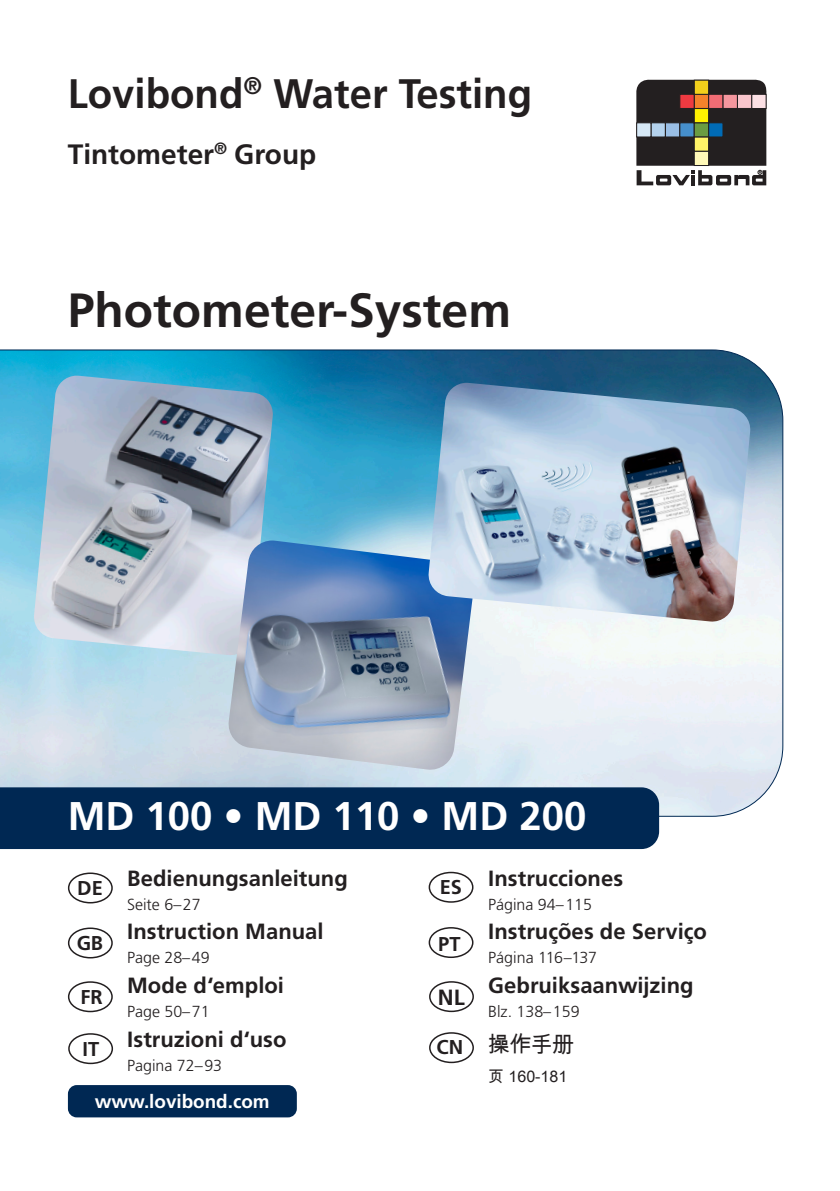
<style>
.page{position:relative;width:840px;height:1191px;background:#fff}
.page>*{position:absolute;margin:0;border:0;box-sizing:border-box;transform-origin:0 0}
.t1{font:700 48px "Frutiger LT";color:#231f20}
.t2{font:700 41.2px "Frutiger LT";color:#231f20}
.t3{font:700 40px "Frutiger LT";color:#fff}
.t4{font:700 28px "Frutiger LT";color:#231f20}
.t5{font:700 22px "Frutiger LT";color:#231f20}
.t6{font:22px "Arial Unicode MS";color:#231f20}
.t7{font:700 20px "Frutiger LT";color:#231f20}
.t8{font:700 18.8px "Frutiger LT";color:#fff}
.t9{font:300 16px "Frutiger LT";color:#231f20}
.t10{font:16px "Arial Unicode MS";color:#231f20}
</style>
<div class="page">
<svg style="left:0;top:349px;width:782px;height:467px"></svg>
<div style="left:68px;top:1085px;width:229px;height:32px;background:#002853;border-radius:9px"></div>
<div style="left:0;top:787px;width:658px;height:62px;background:#002853"></div>
<div style="left:68px;top:872px;width:45px;height:31px;border:2px solid #231f20;border-radius:50%"></div>
<div style="left:68px;top:927px;width:45px;height:31px;border:2px solid #231f20;border-radius:50%"></div>
<div style="left:68px;top:981px;width:45px;height:31px;border:2px solid #231f20;border-radius:50%"></div>
<div style="left:68px;top:1033px;width:45px;height:31px;border:2px solid #231f20;border-radius:50%"></div>
<div style="left:428px;top:871px;width:45px;height:31px;border:2px solid #231f20;border-radius:50%"></div>
<svg style="left:636px;top:79px;width:130px;height:106px;background:#484546"></svg>
<div style="left:650px;top:123px;width:15px;height:14px;background:#b4d2ed;border:1px solid #231f20"></div>
<div style="left:664px;top:123px;width:15px;height:14px;background:#99bee5"></div>
<div style="left:679px;top:123px;width:15px;height:14px;background:#468fcc;border:1px solid #231f20"></div>
<div style="left:693px;top:123px;width:15px;height:14px;background:#6a9c42;border:1px solid #231f20"></div>
<div style="left:708px;top:123px;width:14px;height:14px;background:#006bb6;border:1px solid #231f20"></div>
<div style="left:693px;top:108px;width:15px;height:15px;background:#fff101;border:1px solid #231f20"></div>
<div style="left:693px;top:94px;width:15px;height:15px;background:#f4822b;border:1px solid #231f20"></div>
<div style="left:693px;top:80px;width:15px;height:14px;background:#f2d01b;border:1px solid #231f20"></div>
<div style="left:679px;top:94px;width:15px;height:15px;background:#ee3a41;border:1px solid #231f20"></div>
<div style="left:708px;top:94px;width:14px;height:15px;background:#f16c74;border:1px solid #231f20"></div>
<div style="left:722px;top:94px;width:15px;height:15px;background:#f5969e;border:1px solid #231f20"></div>
<div style="left:736px;top:94px;width:15px;height:15px;background:#f9c5cc;border:1px solid #231f20"></div>
<div style="left:751px;top:94px;width:14px;height:15px;background:#fce0e4;border:1px solid #231f20"></div>
<div style="left:693px;top:137px;width:15px;height:14px;background:#fff468;border:1px solid #231f20"></div>
<div style="left:693px;top:151px;width:15px;height:15px;background:#fff9b8;border:1px solid #231f20"></div>
<div style="left:636px;top:123px;width:14px;height:14px;background:#d6e8f6"></div>
<div style="left:428px;top:927px;width:45px;height:31px;border:2px solid #231f20;border-radius:50%"></div>
<img style="left:33px;top:376px;width:241px;height:280px">
<img style="left:227px;top:540px;width:248px;height:231px">
<img style="left:427px;top:383px;width:323px;height:239px">
<div style="left:429px;top:981px;width:44px;height:31px;border:2px solid #231f20;border-radius:50%"></div>
<div style="left:429px;top:1032px;width:44px;height:31px;border:2px solid #231f20;border-radius:50%"></div>
<h2 class="t2" style="left:68px;top:69px;width:465px">Lovibond<sup>®</sup> Water Testing</h2>
<p class="t4" style="left:68px;top:137px;width:250px">Tintometer<sup>®</sup> Group</p>
<h1 class="t1" style="left:68px;top:282px;width:444px">Photometer-System</h1>
<h3 class="t3" style="left:68px;top:793px;width:519px">MD 100 • MD 110 • MD 200</h3>
<p class="t7" style="left:77px;top:876px;width:27px">DE</p>
<p class="t7" style="left:77px;top:931px;width:28px">GB</p>
<p class="t7" style="left:80px;top:985px;width:24px">FR</p>
<p class="t7" style="left:82px;top:1036px;width:18px">IT</p>
<p class="t5" style="left:127px;top:865px;width:222px">Bedienungsanleitung</p>
<p class="t9" style="left:127px;top:895px;width:75px">Seite 6–27</p>
<p class="t5" style="left:127px;top:919px;width:198px">Instruction Manual</p>
<p class="t9" style="left:127px;top:948px;width:84px">Page 28–49</p>
<p class="t5" style="left:127px;top:972px;width:158px">Mode d‘emploi</p>
<p class="t9" style="left:127px;top:1002px;width:84px">Page 50–71</p>
<p class="t5" style="left:127px;top:1026px;width:161px">Istruzioni d‘uso</p>
<p class="t9" style="left:127px;top:1056px;width:96px">Pagina 72–93</p>
<p class="t7" style="left:439px;top:875px;width:24px">ES</p>
<p class="t7" style="left:438px;top:932px;width:24px">PT</p>
<p class="t5" style="left:437px;top:984px;width:28px">NL</p>
<p class="t7" style="left:436px;top:1035px;width:28px">CN</p>
<p class="t5" style="left:488px;top:865px;width:136px">Instrucciones</p>
<p class="t9" style="left:488px;top:895px;width:105px">Página 94–115</p>
<p class="t5" style="left:488px;top:919px;width:220px">Instruções de Serviço</p>
<p class="t9" style="left:488px;top:948px;width:110px">Página 116–137</p>
<p class="t5" style="left:488px;top:972px;width:207px">Gebruiksaanwijzing</p>
<p class="t9" style="left:488px;top:1002px;width:93px">Blz. 138–159</p>
<p class="t6" style="left:488px;top:1028px;width:87px">操作手册</p>
<p class="t10" style="left:488px;top:1065px;width:81px">页 160-181</p>
<p class="t8" style="left:95px;top:1090px;width:176px">www.lovibond.com</p>
</div>
